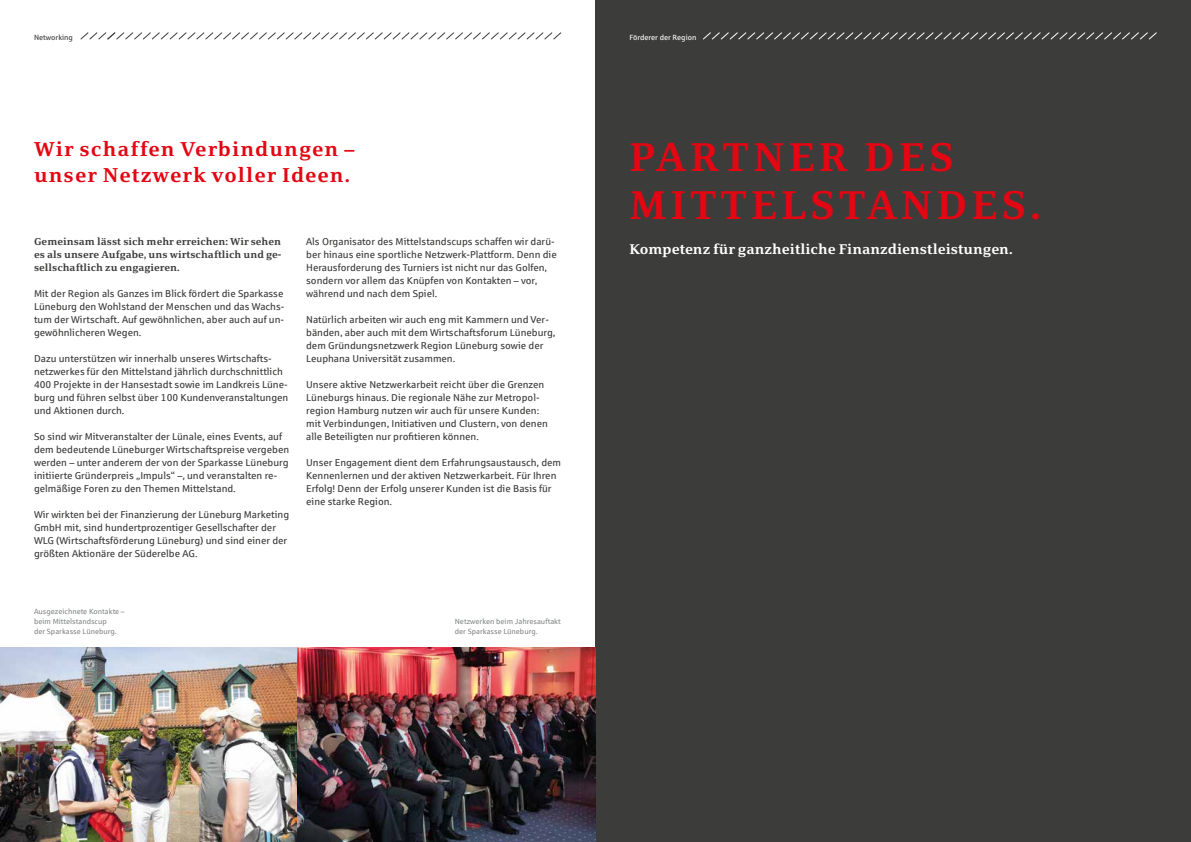
<style>
.page{position:relative;width:1191px;height:842px;background:#fff}
.page>*{position:absolute;margin:0;border:0;box-sizing:border-box;transform-origin:0 0}
.t1{font:700 40px/48px "Sparkasse Serif";letter-spacing:.1em;color:#e30613}
.t2{font:700 20px/26px "Sparkasse Serif";letter-spacing:.05em;color:#e30613}
.t3{font:700 14px "Sparkasse Serif";color:#fff}
.t4{font:10px/13px "Sparkasse Rg";color:#3c3c3b}
.t5{font:700 10px/13px "Sparkasse Serif";color:#3c3c3b;text-align:justify}
.t6{font:7.5px/10px "Sparkasse Rg";color:#86898a}
.t7{font:7.5px "Sparkasse Rg";color:#fff}
.t8{font:7.5px "Sparkasse Rg";color:#3c3c3b}
</style>
<div class="page">
<div style="left:595px;top:0;width:596px;height:842px;background:#3c3c3b"></div>
<svg style="left:703px;top:32px;width:454px;height:8px"></svg>
<svg style="left:80px;top:32px;width:482px;height:8px"></svg>
<img style="left:0;top:647px;width:298px;height:195px">
<img style="left:298px;top:647px;width:297px;height:195px">
<p class="t8" style="left:34px;top:32px;width:40px">Networking</p>
<h2 class="t2" style="left:34px;top:135px;width:322px">Wir schaffen Verbindungen – unser Netzwerk voller Ideen.</h2>
<p class="t5" style="left:34px;top:234px;width:249px">Gemeinsam lässt sich mehr erreichen: Wir sehen es als unsere Aufgabe, uns wirtschaftlich und ge&shy;sellschaftlich zu engagieren.</p>
<p class="t4" style="left:34px;top:286px;width:252px;text-align:justify">Mit der Region als Ganzes im Blick fördert die Sparkasse Lüneburg den Wohlstand der Menschen und das Wachs&shy;tum der Wirtschaft. Auf gewöhnlichen, aber auch auf un&shy;gewöhnlicheren Wegen.</p>
<p class="t4" style="left:34px;top:351px;width:256px">Dazu unterstützen wir innerhalb unseres Wirtschafts&shy;netzwerkes für den Mittelstand jährlich durchschnittlich 400 Projekte in der Hansestadt sowie im Landkreis Lüne&shy;burg und führen selbst über 100 Kundenveranstaltungen und Aktionen durch.</p>
<p class="t4" style="left:34px;top:429px;width:257px">So sind wir Mitveranstalter der Lünale, eines Events, auf dem bedeutende Lüneburger Wirtschaftspreise vergeben werden – unter anderem der von der Sparkasse Lüneburg initiierte Gründerpreis „Impuls“ –, und veranstalten re&shy;gelmäßige Foren zu den Themen Mittelstand.</p>
<p class="t4" style="left:34px;top:507px;width:257px">Wir wirkten bei der Finanzierung der Lüneburg Marketing GmbH mit, sind hundertprozentiger Gesellschafter der WLG (Wirtschaftsförderung Lüneburg) und sind einer der größten Aktionäre der Süderelbe AG.</p>
<p class="t4" style="left:306px;top:234px;width:252px">Als Organisator des Mittelstandscups schaffen wir darü&shy;ber hinaus eine sportliche Netzwerk-Plattform. Denn die Herausforderung des Turniers ist nicht nur das Golfen, sondern vor allem das Knüpfen von Kontakten – vor, während und nach dem Spiel.</p>
<p class="t4" style="left:306px;top:312px;width:251px">Natürlich arbeiten wir auch eng mit Kammern und Ver&shy;bänden, aber auch mit dem Wirtschaftsforum Lüneburg, dem Gründungsnetzwerk Region Lüneburg sowie der Leuphana Universität zusammen.</p>
<p class="t4" style="left:306px;top:377px;width:243px">Unsere aktive Netzwerkarbeit reicht über die Grenzen Lüneburgs hinaus. Die regionale Nähe zur Metropol&shy;region Hamburg nutzen wir auch für unsere Kunden: mit Verbindungen, Initiativen und Clustern, von denen alle Beteiligten nur profitieren können.</p>
<p class="t4" style="left:306px;top:455px;width:256px">Unser Engagement dient dem Erfahrungsaustausch, dem Kennenlernen und der aktiven Netzwerkarbeit. Für Ihren Erfolg! Denn der Erfolg unserer Kunden ist die Basis für eine starke Region.</p>
<p class="t6" style="left:34px;top:606px;width:92px">Ausgezeichnete Kontakte – beim Mittelstandscup<br>der Sparkasse Lüneburg.</p>
<p class="t6" style="left:455px;top:616px;width:107px">Netzwerken beim Jahresauftakt der Sparkasse Lüneburg.</p>
<p class="t7" style="left:629px;top:32px;width:68px">Förderer der Region</p>
<h1 class="t1" style="left:629px;top:132px;width:413px">PARTNER DES<br>MITTELSTANDES.</h1>
<h3 class="t3" style="left:629px;top:240px;width:385px">Kompetenz für ganzheitliche Finanzdienstleistungen.</h3>
</div>
